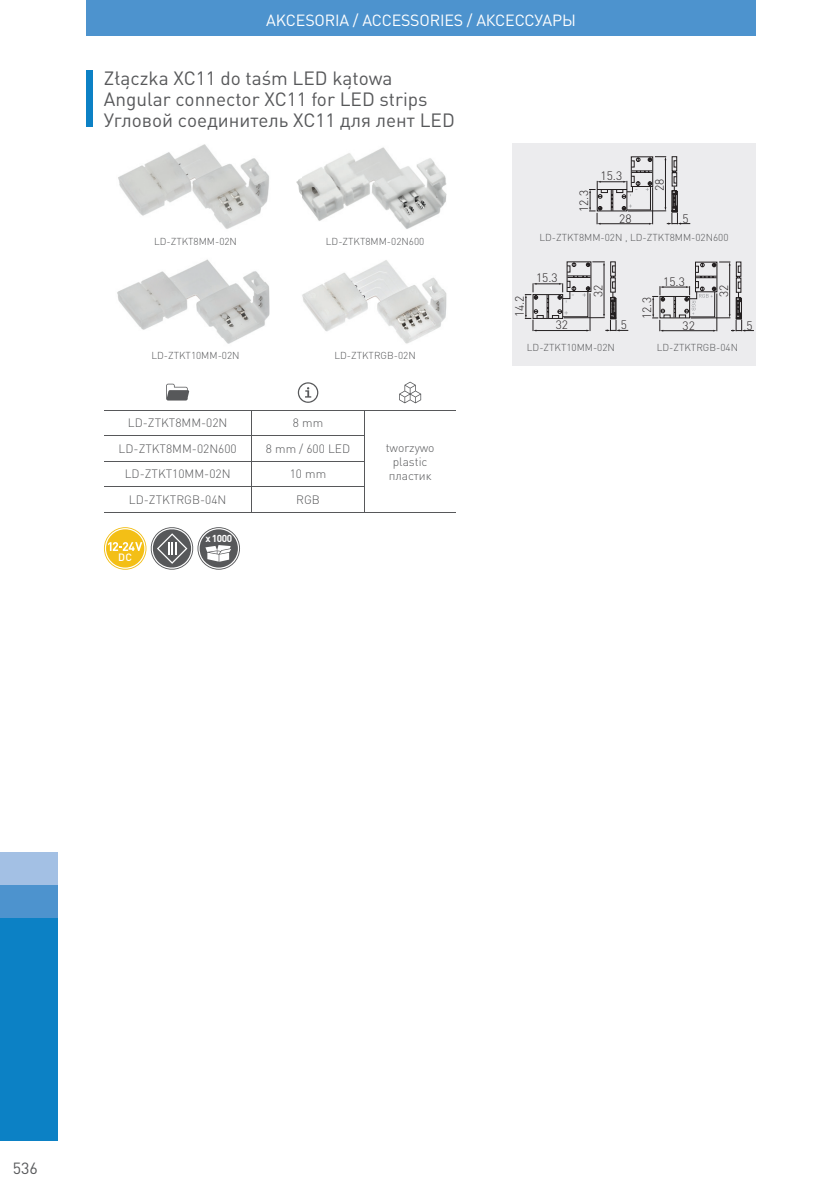
<style>
.page{position:relative;width:840px;height:1192px;background:#fff}
.page>*{position:absolute;margin:0;border:0;box-sizing:border-box;transform-origin:0 0}
.t1{font:19px/21px "DIN Pro";color:#57585a}
.t2{font:16px "DIN Pro";letter-spacing:-.01em;color:#fff}
.t3{font:16px "DIN Pro";color:#57585a}
.t4{font:300 12px/14px "DIN Pro";color:#57585a;text-align:center}
.t5{font:300 12px "DIN Pro";color:#231f20}
.t6{font:500 10.4px "DIN Pro";color:#fff}
.t7{font:300 10px "DIN Pro";color:#57585a}
.t8{font:700 10px "DIN Pro";color:#fff}
</style>
<div class="page">
<div style="left:87px;top:70px;width:6px;height:57px;background:#0c81c5"></div>
<div style="left:0;top:917px;width:58px;height:224px;background:#0c81c5"></div>
<div style="left:0;top:885px;width:58px;height:32px;background:#4d93ce"></div>
<div style="left:0;top:852px;width:58px;height:33px;background:#a3c0e4"></div>
<div style="left:86px;top:0;width:669px;height:35px;background:#4d93ce"></div>
<div style="left:512px;top:143px;width:244px;height:223px;background:#ececee"></div>
<img style="left:302px;top:260px;width:145px;height:84px">
<svg style="left:104px;top:527px;width:42px;height:43px"></svg>
<div style="left:105px;top:528px;width:41px;height:41px;border:1px solid #fff;border-radius:50%"></div>
<svg style="left:108px;top:542px;width:34px;height:9px"></svg>
<svg style="left:151px;top:527px;width:42px;height:43px"></svg>
<svg style="left:197px;top:527px;width:43px;height:43px"></svg>
<div style="left:198px;top:528px;width:41px;height:41px;border:1px solid #fff;border-radius:50%"></div>
<svg style="left:205px;top:545px;width:26px;height:17px"></svg>
<svg style="left:652px;top:262px;width:102px;height:70px"></svg>
<img style="left:118px;top:144px;width:151px;height:85px">
<svg style="left:589px;top:156px;width:101px;height:69px"></svg>
<svg style="left:525px;top:261px;width:103px;height:70px"></svg>
<img style="left:117px;top:259px;width:153px;height:85px">
<img style="left:296px;top:147px;width:151px;height:82px">
<hr style="left:365px;top:410px;width:90px;height:1px;background:#57585a">
<hr style="left:365px;top:512px;width:90px;height:1px;background:#57585a">
<hr style="left:104px;top:435px;width:147px;height:1px;background:#57585a">
<hr style="left:251px;top:435px;width:114px;height:1px;background:#57585a">
<hr style="left:104px;top:461px;width:147px;height:1px;background:#57585a">
<hr style="left:251px;top:461px;width:114px;height:1px;background:#57585a">
<hr style="left:104px;top:486px;width:147px;height:1px;background:#57585a">
<hr style="left:251px;top:486px;width:114px;height:1px;background:#57585a">
<svg style="left:364px;top:411px;width:1px;height:101px"></svg>
<hr style="left:104px;top:512px;width:147px;height:1px;background:#57585a">
<hr style="left:251px;top:512px;width:114px;height:1px;background:#57585a">
<svg style="left:251px;top:411px;width:1px;height:101px"></svg>
<hr style="left:104px;top:410px;width:147px;height:1px;background:#57585a">
<hr style="left:251px;top:410px;width:114px;height:1px;background:#57585a">
<svg style="left:166px;top:384px;width:23px;height:16px"></svg>
<svg style="left:298px;top:382px;width:20px;height:21px"></svg>
<svg style="left:399px;top:382px;width:22px;height:21px"></svg>
<h2 class="t2" style="left:266px;top:10px;width:311px">AKCESORIA / ACCESSORIES / АКСЕССУАРЫ</h2>
<h1 class="t1" style="left:104px;top:67px;width:352px">Złączka XC11 do taśm LED kątowa<br>Angular connector XC11 for LED strips<br>Угловой соединитель XC11 для лент LED</h1>
<p class="t7" style="left:154px;top:234px;width:85px">LD-ZTKT8MM-02N</p>
<p class="t7" style="left:151px;top:348px;width:90px">LD-ZTKT10MM-02N</p>
<p class="t7" style="left:326px;top:234px;width:100px">LD-ZTKT8MM-02N600</p>
<p class="t7" style="left:334px;top:348px;width:83px">LD-ZTKTRGB-02N</p>
<p class="t4" style="left:128px;top:416px;width:101px">LD-ZTKT8MM-02N</p>
<p class="t4" style="left:293px;top:416px;width:32px">8 mm</p>
<p class="t4" style="left:119px;top:441px;width:120px">LD-ZTKT8MM-02N600</p>
<p class="t4" style="left:266px;top:441px;width:86px">8 mm / 600 LED</p>
<p class="t4" style="left:125px;top:467px;width:107px">LD-ZTKT10MM-02N</p>
<p class="t4" style="left:290px;top:467px;width:38px">10 mm</p>
<p class="t4" style="left:129px;top:492px;width:99px">LD-ZTKTRGB-04N</p>
<p class="t4" style="left:296px;top:492px;width:25px">RGB</p>
<p class="t6" style="left:118px;top:550px;width:15px">DC</p>
<p class="t8" style="left:205px;top:532px;width:28px">x 1000</p>
<p class="t4" style="left:386px;top:440px;width:50px">tworzywo plastic пластик</p>
<p class="t5" style="left:511px;top:317px;width:23px;rotate:-90deg">14.2</p>
<p class="t5" style="left:600px;top:168px;width:23px">15.3</p>
<p class="t5" style="left:619px;top:210px;width:14px">28</p>
<p class="t5" style="left:682px;top:210px;width:8px">5</p>
<p class="t5" style="left:651px;top:191px;width:14px;rotate:-90deg">28</p>
<p class="t5" style="left:575px;top:212px;width:23px;rotate:-90deg">12.3</p>
<p class="t7" style="left:539px;top:230px;width:191px">LD-ZTKT8MM-02N , LD-ZTKT8MM-02N600</p>
<p class="t5" style="left:536px;top:270px;width:23px">15.3</p>
<p class="t5" style="left:590px;top:297px;width:14px;rotate:-90deg">32</p>
<p class="t5" style="left:556px;top:317px;width:14px">32</p>
<p class="t5" style="left:621px;top:317px;width:8px">5</p>
<p class="t5" style="left:639px;top:319px;width:23px;rotate:-90deg">12.3</p>
<p class="t5" style="left:663px;top:273px;width:23px">15.3</p>
<p class="t5" style="left:682px;top:317px;width:14px">32</p>
<p class="t5" style="left:746px;top:317px;width:8px">5</p>
<p class="t5" style="left:715px;top:297px;width:14px;rotate:-90deg">32</p>
<p class="t7" style="left:527px;top:340px;width:90px">LD-ZTKT10MM-02N</p>
<p class="t7" style="left:657px;top:340px;width:83px">LD-ZTKTRGB-04N</p>
<h2 class="t3" style="left:13px;top:1157px;width:27px">536</h2>
</div>
